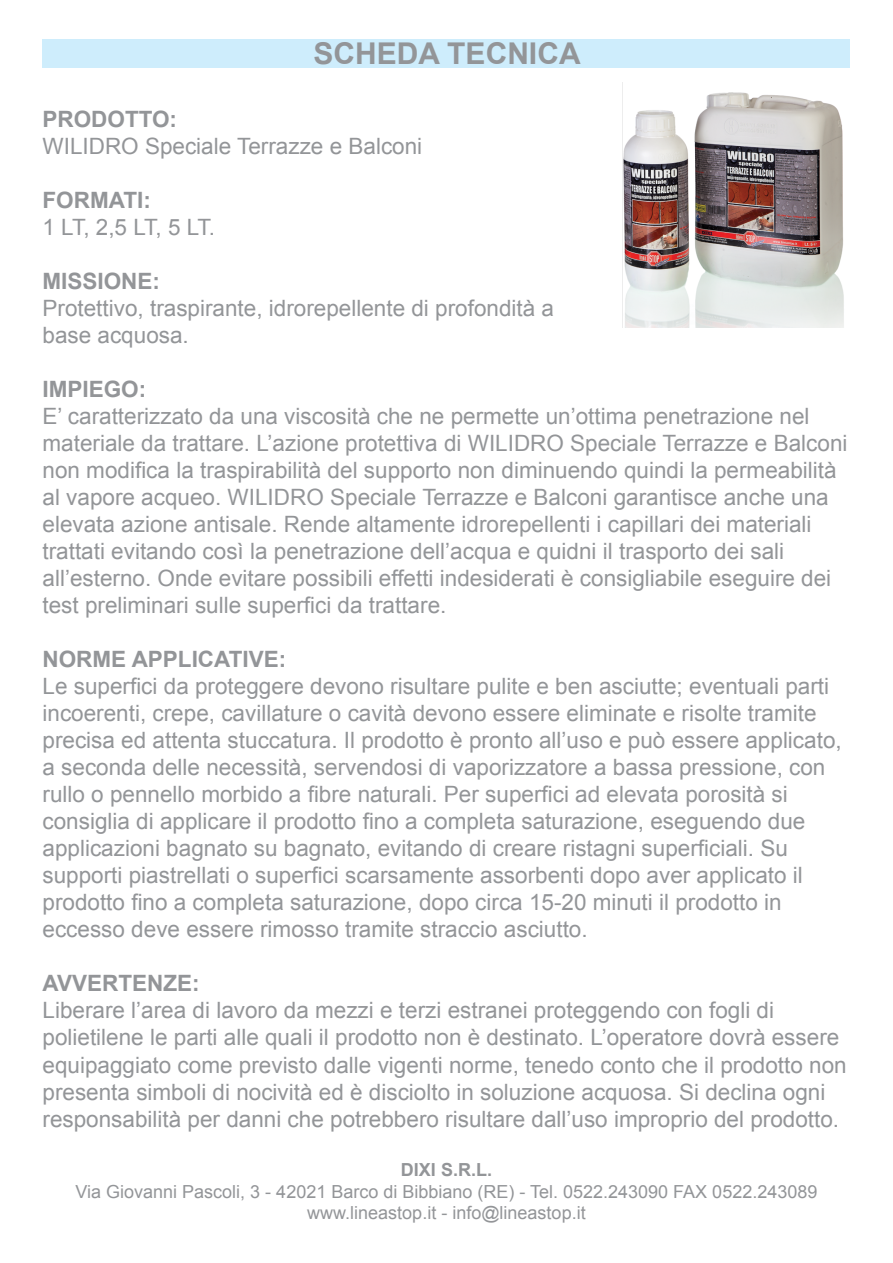
<style>
.page{position:relative;width:893px;height:1263px;background:#fff}
.page>*{position:absolute;margin:0;border:0;box-sizing:border-box;transform-origin:0 0}
.t1{font:700 30px "Arial";color:#939598}
.t2{font:22.5px/27px "Arial";color:#939598}
.t3{font:700 22.5px "Arial";color:#939598}
.t4{font:18px/21.6px "Arial";color:#939598;text-align:center}
.t5{font:700 18px "Arial";color:#939598}
</style>
<div class="page">
<div style="left:43px;top:39px;width:807px;height:29px;background:#ceedfc"></div>
<img style="left:623px;top:92px;width:221px;height:235px">
<h1 class="t1" style="left:313px;top:34px;width:269px">SCHEDA TECNICA</h1>
<p class="t3" style="left:43px;top:104px;width:136px">PRODOTTO:</p>
<p class="t2" style="left:43px;top:133px;width:381px">WILIDRO Speciale Terrazze e Balconi</p>
<p class="t3" style="left:43px;top:185px;width:110px">FORMATI:</p>
<p class="t2" style="left:43px;top:214px;width:174px">1 LT, 2,5 LT, 5 LT.</p>
<p class="t3" style="left:43px;top:266px;width:119px">MISSIONE:</p>
<p class="t2" style="left:43px;top:295px;width:513px">Protettivo, traspirante, idrorepellente di profondità a base acquosa.</p>
<p class="t3" style="left:43px;top:374px;width:105px">IMPIEGO:</p>
<p class="t2" style="left:43px;top:403px;width:806px">E’ caratterizzato da una viscosità che ne permette un’ottima penetrazione nel materiale da trattare. L’azione protettiva di WILIDRO Speciale Terrazze e Balconi non modifica la traspirabilità del supporto non diminuendo quindi la permeabilità al vapore acqueo. WILIDRO Speciale Terrazze e Balconi garantisce anche una elevata azione antisale. Rende altamente idrorepellenti i capillari dei materiali trattati evitando così la penetrazione dell’acqua e quidni il trasporto dei sali all’esterno. Onde evitare possibili effetti indesiderati è consigliabile eseguire dei test preliminari sulle superfici da trattare.</p>
<p class="t3" style="left:43px;top:644px;width:245px">NORME APPLICATIVE:</p>
<p class="t2" style="left:43px;top:673px;width:801px">Le superfici da proteggere devono risultare pulite e ben asciutte; eventuali parti incoerenti, crepe, cavillature o cavità devono essere eliminate e risolte tramite precisa ed attenta stuccatura. Il prodotto è pronto all’uso e può essere applicato, a seconda delle necessità, servendosi di vaporizzatore a bassa pressione, con rullo o pennello morbido a fibre naturali. Per superfici ad elevata porosità si consiglia di applicare il prodotto fino a completa saturazione, eseguendo due applicazioni bagnato su bagnato, evitando di creare ristagni superficiali. Su supporti piastrellati o superfici scarsamente assorbenti dopo aver applicato il prodotto fino a completa saturazione, dopo circa 15-20 minuti il prodotto in eccesso deve essere rimosso tramite straccio asciutto.</p>
<p class="t3" style="left:43px;top:968px;width:159px">AVVERTENZE:</p>
<p class="t2" style="left:43px;top:997px;width:806px">Liberare l’area di lavoro da mezzi e terzi estranei proteggendo con fogli di polietilene le parti alle quali il prodotto non è destinato. L’operatore dovrà essere equipaggiato come previsto dalle vigenti norme, tenedo conto che il prodotto non presenta simboli di nocività ed è disciolto in soluzione acquosa. Si declina ogni responsabilità per danni che potrebbero risultare dall’uso improprio del prodotto.</p>
<p class="t5" style="left:401px;top:1158px;width:93px">DIXI S.R.L.</p>
<p class="t4" style="left:76px;top:1181px;width:743px">Via Giovanni Pascoli, 3 - 42021 Barco di Bibbiano (RE) - Tel. 0522.243090 FAX 0522.243089 www.lineastop.it - info@lineastop.it</p>
</div>
